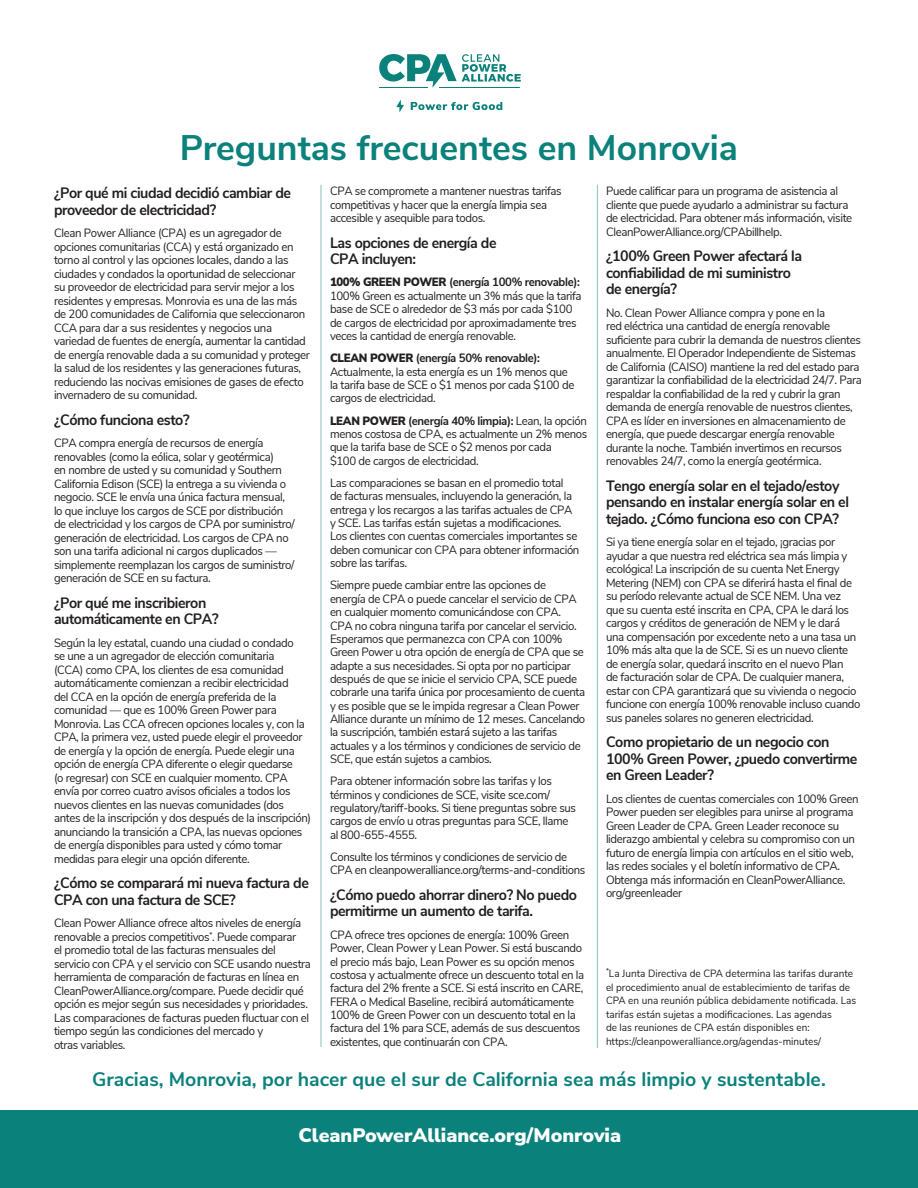
<style>
.page{position:relative;width:918px;height:1188px;background:#fff}
.page>*{position:absolute;margin:0;border:0;box-sizing:border-box;transform-origin:0 0}
.t1{font:700 35.4px "Nunito Sans";color:#0a817b}
.Paragraph_Style_1{font:700 19.5px "Nunito Sans";color:#0a817b}
.t2{font:900 19.5px "Nunito Sans";color:#fff}
.Paragraph_Style_2{font:700 15px/16.5px "Nunito Sans";letter-spacing:-.03em;color:#231f20;scale:.95 1}
.Paragraph_Style_1-2{font:700 15px/16.5px "Nunito Sans";letter-spacing:-.03em;color:#231f20;scale:.95 1}
.Paragraph_Style_1-3{font:12px/13.5px "Nunito Sans";letter-spacing:-.03em;color:#231f20;scale:.95 1}
.Paragraph_Style_1-4{font:10.5px/13.5px "Nunito Sans";color:#231f20;scale:.95 1}
.s1{font-weight:900}
.s2{font-weight:700}
</style>
<div class="page">
<svg style="left:379px;top:54px;width:142px;height:34px"></svg>
<svg style="left:411px;top:102px;width:91px;height:8px"></svg>
<svg style="left:396px;top:100px;width:8px;height:12px"></svg>
<hr style="left:321px;top:185px;width:1px;height:862px;background:#0a817b">
<hr style="left:597px;top:185px;width:1px;height:863px;background:#0a817b">
<div style="left:0;top:1111px;width:918px;height:77px;background:#0a817b"></div>
<p class="t1" style="left:180px;top:122px;width:560px">Preguntas frecuentes en Monrovia</p>
<p class="Paragraph_Style_2" style="left:54px;top:184px;width:251px">¿Por qué mi ciudad decidió cambiar de proveedor de electricidad?</p>
<p class="Paragraph_Style_1-3" style="left:54px;top:226px;width:271px">Clean Power Alliance (CPA) es un agregador de opciones comunitarias (CCA) y está organizado en torno al control y las opciones locales, dando a las ciudades y condados la oportunidad de seleccionar su proveedor de electricidad para servir mejor a los residentes y empresas. Monrovia es una de las más de 200 comunidades de California que seleccionaron CCA para dar a sus residentes y negocios una variedad de fuentes de energía, aumentar la cantidad de energía renovable dada a su comunidad y proteger la salud de los residentes y las generaciones futuras, reduciendo las nocivas emisiones de gases de efecto invernadero de su comunidad.</p>
<p class="Paragraph_Style_2" style="left:54px;top:410px;width:144px">¿Cómo funciona esto?</p>
<p class="Paragraph_Style_1-3" style="left:54px;top:436px;width:255px">CPA compra energía de recursos de energía renovables (como la eólica, solar y geotérmica)<br>en nombre de usted y su comunidad y Southern California Edison (SCE) la entrega a su vivienda o negocio. SCE le envía una única factura mensual, lo que incluye los cargos de SCE por distribución de electricidad y los cargos de CPA por suministro/ generación de electricidad. Los cargos de CPA no son una tarifa adicional ni cargos duplicados — simplemente reemplazan los cargos de suministro/ generación de SCE en su factura.</p>
<p class="Paragraph_Style_2" style="left:54px;top:593px;width:175px">¿Por qué me inscribieron automáticamente en CPA?</p>
<p class="Paragraph_Style_1-3" style="left:54px;top:635px;width:272px">Según la ley estatal, cuando una ciudad o condado<br>se une a un agregador de elección comunitaria<br>(CCA) como CPA, los clientes de esa comunidad automáticamente comienzan a recibir electricidad<br>del CCA en la opción de energía preferida de la comunidad — que es 100% Green Power para Monrovia. Las CCA ofrecen opciones locales y, con la CPA, la primera vez, usted puede elegir el proveedor de energía y la opción de energía. Puede elegir una opción de energía CPA diferente o elegir quedarse<br>(o regresar) con SCE en cualquier momento. CPA envía por correo cuatro avisos oficiales a todos los nuevos clientes en las nuevas comunidades (dos antes de la inscripción y dos después de la inscripción) anunciando la transición a CPA, las nuevas opciones de energía disponibles para usted y cómo tomar medidas para elegir una opción diferente.</p>
<p class="Paragraph_Style_2" style="left:54px;top:874px;width:270px">¿Cómo se comparará mi nueva factura de<br>CPA con una factura de SCE?</p>
<p class="Paragraph_Style_1-3" style="left:54px;top:916px;width:272px">Clean Power Alliance ofrece altos niveles de energía renovable a precios competitivos<sup>*</sup>. Puede comparar<br>el promedio total de las facturas mensuales del servicio con CPA y el servicio con SCE usando nuestra herramienta de comparación de facturas en línea en CleanPowerAlliance.org/compare. Puede decidir qué opción es mejor según sus necesidades y prioridades.<br>Las comparaciones de facturas pueden fluctuar con el tiempo según las condiciones del mercado y<br>otras variables.</p>
<p class="Paragraph_Style_1-3" style="left:606px;top:183px;width:261px">Puede calificar para un programa de asistencia al cliente que puede ayudarlo a administrar su factura de electricidad. Para obtener más información, visite CleanPowerAlliance.org/CPAbillhelp.</p>
<p class="Paragraph_Style_2" style="left:606px;top:247px;width:208px">¿100% Green Power afectará la confiabilidad de mi suministro de energía?</p>
<p class="Paragraph_Style_1-3" style="left:606px;top:305px;width:271px">No. Clean Power Alliance compra y pone en la<br>red eléctrica una cantidad de energía renovable suficiente para cubrir la demanda de nuestros clientes anualmente. El Operador Independiente de Sistemas de California (CAISO) mantiene la red del estado para garantizar la confiabilidad de la electricidad 24/7. Para respaldar la confiabilidad de la red y cubrir la gran demanda de energía renovable de nuestros clientes, CPA es líder en inversiones en almacenamiento de energía, que puede descargar energía renovable durante la noche. También invertimos en recursos renovables 24/7, como la energía geotérmica.</p>
<p class="Paragraph_Style_2" style="left:606px;top:476px;width:257px">Tengo energía solar en el tejado/estoy pensando en instalar energía solar en el tejado. ¿Cómo funciona eso con CPA?</p>
<p class="Paragraph_Style_1-3" style="left:606px;top:534px;width:269px">Si ya tiene energía solar en el tejado, ¡gracias por ayudar a que nuestra red eléctrica sea más limpia y ecológica! La inscripción de su cuenta Net Energy Metering (NEM) con CPA se diferirá hasta el final de su período relevante actual de SCE NEM. Una vez que su cuenta esté inscrita en CPA, CPA le dará los cargos y créditos de generación de NEM y le dará una compensación por excedente neto a una tasa un 10% más alta que la de SCE. Si es un nuevo cliente de energía solar, quedará inscrito en el nuevo Plan<br>de facturación solar de CPA. De cualquier manera, estar con CPA garantizará que su vivienda o negocio funcione con energía 100% renovable incluso cuando sus paneles solares no generen electricidad.</p>
<p class="Paragraph_Style_1-2" style="left:606px;top:733px;width:266px">Como propietario de un negocio con<br>100% Green Power, ¿puedo convertirme en Green Leader?</p>
<p class="Paragraph_Style_1-3" style="left:606px;top:791px;width:268px">Los clientes de cuentas comerciales con 100% Green Power pueden ser elegibles para unirse al programa Green Leader de CPA. Green Leader reconoce su liderazgo ambiental y celebra su compromiso con un futuro de energía limpia con artículos en el sitio web, las redes sociales y el boletín informativo de CPA.<br>Obtenga más información en CleanPowerAlliance. org/greenleader</p>
<p class="Paragraph_Style_1-3" style="left:330px;top:183px;width:245px">CPA se compromete a mantener nuestras tarifas competitivas y hacer que la energía limpia sea accesible y asequible para todos.</p>
<p class="Paragraph_Style_2" style="left:330px;top:233px;width:177px">Las opciones de energía de<br>CPA incluyen:</p>
<p class="Paragraph_Style_1-3" style="left:330px;top:275px;width:266px"><span class="s1">100% GREEN POWER</span> <span class="s2">(energía 100% renovable):<br></span>100% Green es actualmente un 3% más que la tarifa base de SCE o alrededor de $3 más por cada $100 de cargos de electricidad por aproximadamente tres veces la cantidad de energía renovable.</p>
<p class="Paragraph_Style_1-3" style="left:330px;top:351px;width:259px"><span class="s1">CLEAN POWER</span> <span class="s2">(energía 50% renovable):<br></span>Actualmente, la esta energía es un 1% menos que la tarifa base de SCE o $1 menos por cada $100 de cargos de electricidad.</p>
<p class="Paragraph_Style_1-3" style="left:330px;top:413px;width:272px"><span class="s1">LEAN POWER</span> <span class="s2">(energía 40% limpia):</span> Lean, la opción menos costosa de CPA, es actualmente un 2% menos que la tarifa base de SCE o $2 menos por cada<br>$100 de cargos de electricidad.</p>
<p class="Paragraph_Style_1-3" style="left:330px;top:475px;width:264px">Las comparaciones se basan en el promedio total<br>de facturas mensuales, incluyendo la generación, la entrega y los recargos a las tarifas actuales de CPA y SCE. Las tarifas están sujetas a modificaciones.<br>Los clientes con cuentas comerciales importantes se deben comunicar con CPA para obtener información sobre las tarifas.</p>
<p class="Paragraph_Style_1-3" style="left:330px;top:578px;width:270px">Siempre puede cambiar entre las opciones de<br>energía de CPA o puede cancelar el servicio de CPA en cualquier momento comunicándose con CPA.<br>CPA no cobra ninguna tarifa por cancelar el servicio.<br>Esperamos que permanezca con CPA con 100% Green Power u otra opción de energía de CPA que se adapte a sus necesidades. Si opta por no participar después de que se inicie el servicio CPA, SCE puede cobrarle una tarifa única por procesamiento de cuenta y es posible que se le impida regresar a Clean Power Alliance durante un mínimo de 12 meses. Cancelando la suscripción, también estará sujeto a las tarifas actuales y a los términos y condiciones de servicio de SCE, que están sujetos a cambios.</p>
<p class="Paragraph_Style_1-3" style="left:330px;top:774px;width:261px">Para obtener información sobre las tarifas y los términos y condiciones de SCE, visite sce.com/ regulatory/tariff-books. Si tiene preguntas sobre sus cargos de envío u otras preguntas para SCE, llame al 800-655-4555.</p>
<p class="Paragraph_Style_1-3" style="left:330px;top:850px;width:270px">Consulte los términos y condiciones de servicio de<br>CPA en cleanpoweralliance.org/terms-and-conditions</p>
<p class="Paragraph_Style_1-2" style="left:330px;top:886px;width:262px">¿Cómo puedo ahorrar dinero? No puedo permitirme un aumento de tarifa.</p>
<p class="Paragraph_Style_1-3" style="left:330px;top:927px;width:269px">CPA ofrece tres opciones de energía: 100% Green Power, Clean Power y Lean Power. Si está buscando el precio más bajo, Lean Power es su opción menos costosa y actualmente ofrece un descuento total en la factura del 2% frente a SCE. Si está inscrito en CARE, FERA o Medical Baseline, recibirá automáticamente 100% de Green Power con un descuento total en la factura del 1% para SCE, además de sus descuentos existentes, que continuarán con CPA.</p>
<p class="Paragraph_Style_1-4" style="left:606px;top:966px;width:265px"><sup>*</sup>La Junta Directiva de CPA determina las tarifas durante el procedimiento anual de establecimiento de tarifas de CPA en una reunión pública debidamente notificada. Las tarifas están sujetas a modificaciones. Las agendas<br>de las reuniones de CPA están disponibles en: https://cleanpoweralliance.org/agendas-minutes/</p>
<p class="Paragraph_Style_1" style="left:92px;top:1065px;width:735px">Gracias, Monrovia, por hacer que el sur de California sea más limpio y sustentable.</p>
<p class="t2" style="left:299px;top:1121px;width:324px">CleanPowerAlliance.org/Monrovia</p>
</div>
